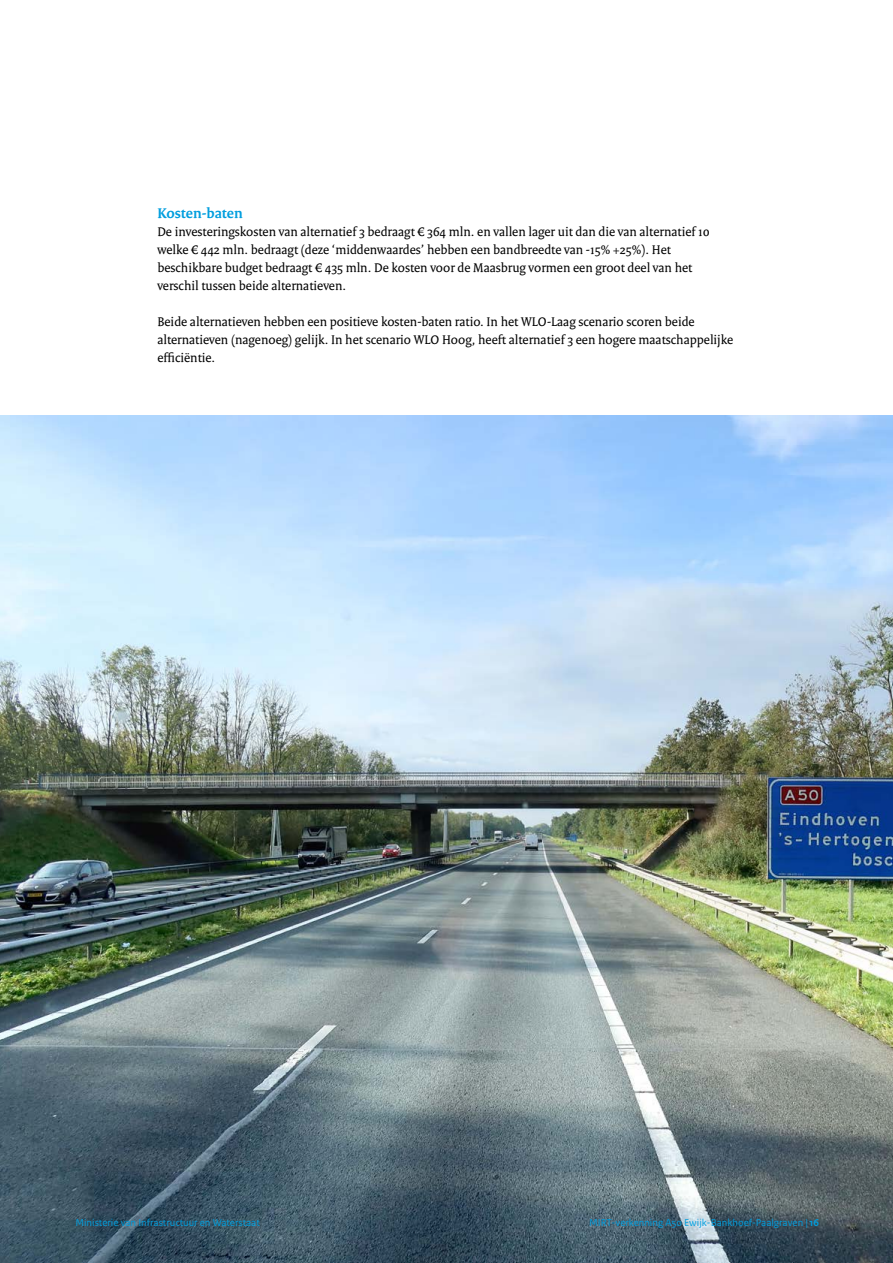
<style>
.page{position:relative;width:893px;height:1263px;background:#fff}
.page>*{position:absolute;margin:0;border:0;box-sizing:border-box;transform-origin:0 0}
.t1{font:700 15px "Rijksoverheid Serif";color:#009ede}
._10_RO_Broodtekst{font:13.5px/18px "Rijksoverheid Serif";color:#000}
.t2{font:10.5px "Rijksoverheid Sans Text";color:#009ede}
.s1{font-weight:700}
</style>
<div class="page">
<img style="left:0;top:416px;width:893px;height:847px">
<h3 class="t1" style="left:157px;top:204px;width:87px">Kosten-baten</h3>
<p class="_10_RO_Broodtekst" style="left:157px;top:222px;width:554px">De investeringskosten van alternatief 3 bedraagt € 364 mln. en vallen lager uit dan die van alternatief 10 welke € 442 mln. bedraagt (deze ‘middenwaardes’ hebben een bandbreedte van -15% +25%). Het beschikbare budget bedraagt € 435 mln. De kosten voor de Maasbrug vormen een groot deel van het verschil tussen beide alternatieven.</p>
<p class="_10_RO_Broodtekst" style="left:157px;top:312px;width:577px">Beide alternatieven hebben een positieve kosten-baten ratio. In het WLO-Laag scenario scoren beide alternatieven (nagenoeg) gelijk. In het scenario WLO Hoog, heeft alternatief 3 een hogere maatschappelijke efficiëntie.</p>
<p class="t2" style="left:75px;top:1216px;width:186px">Ministerie van Infrastructuur en Waterstaat</p>
<p class="t2" style="left:589px;top:1216px;width:231px">MIRT-verkenning A50 Ewijk-Bankhoef-Paalgraven | <span class="s1">16</span></p>
</div>
